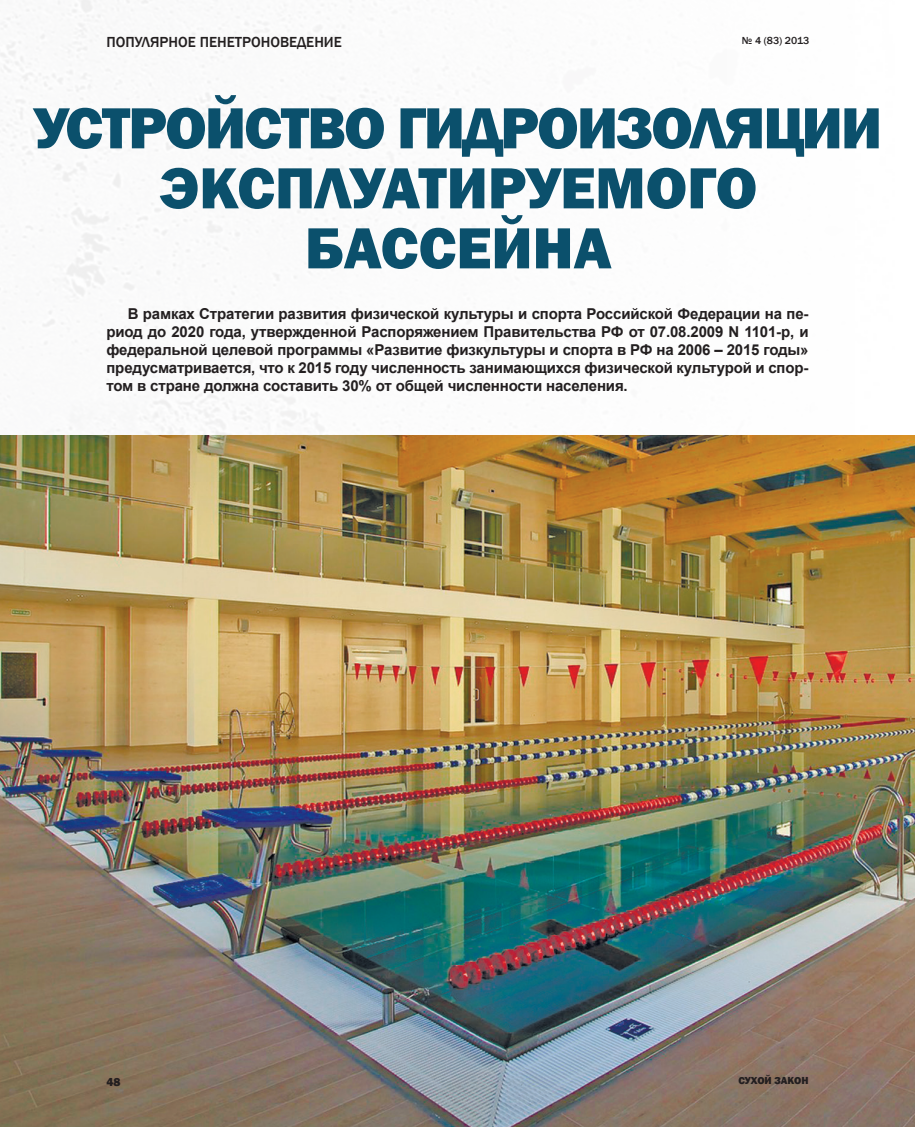
<style>
.page{position:relative;width:915px;height:1127px;background:#fff}
.page>*{position:absolute;margin:0;border:0;box-sizing:border-box;transform-origin:0 0}
.t1{font:800 60px/60px "Franklin Gothic";letter-spacing:-.025em;color:#0b506c;text-align:center}
.t2{font:700 15px/18px "Arial";letter-spacing:-.01em;color:#231f20;text-align:justify}
.t3{font:500 15px "Franklin Gothic";color:#231f20}
.t4{font:800 12px "Franklin Gothic";color:#231f20}
.t5{font:500 10.5px "Franklin Gothic";color:#231f20}
.t6{font:800 10.5px "Franklin Gothic";color:#231f20}
</style>
<div class="page">
<img style="left:0;top:0;width:914px;height:436px">
<img style="left:0;top:436px;width:914px;height:691px">
<p class="t3" style="left:106px;top:33px;width:237px">Популярное пенетроноведение</p>
<p class="t5" style="left:741px;top:34px;width:69px">№ 4 (83) 2013</p>
<h1 class="t1" style="left:34px;top:98px;width:848px">Устройство гидроизоляции эксплуатируемого бассейна</h1>
<p class="t2" style="left:106px;top:305px;width:703px;text-indent:21px">В рамках Стратегии развития физической культуры и спорта Российской Федерации на пе&shy;риод до 2020 года, утвержденной Распоряжением Правительства РФ от 07.08.2009 N 1101-р, и федеральной целевой программы «Развитие физкультуры и спорта в РФ на 2006 – 2015 годы» предусматривается, что к 2015 году численность занимающихся физической культурой и спор&shy;том в стране должна составить 30% от общей численности населения.</p>
<p class="t4" style="left:106px;top:1074px;width:16px">48</p>
<p class="t6" style="left:738px;top:1074px;width:44px">СУХОЙ ЗАКОН</p>
</div>
